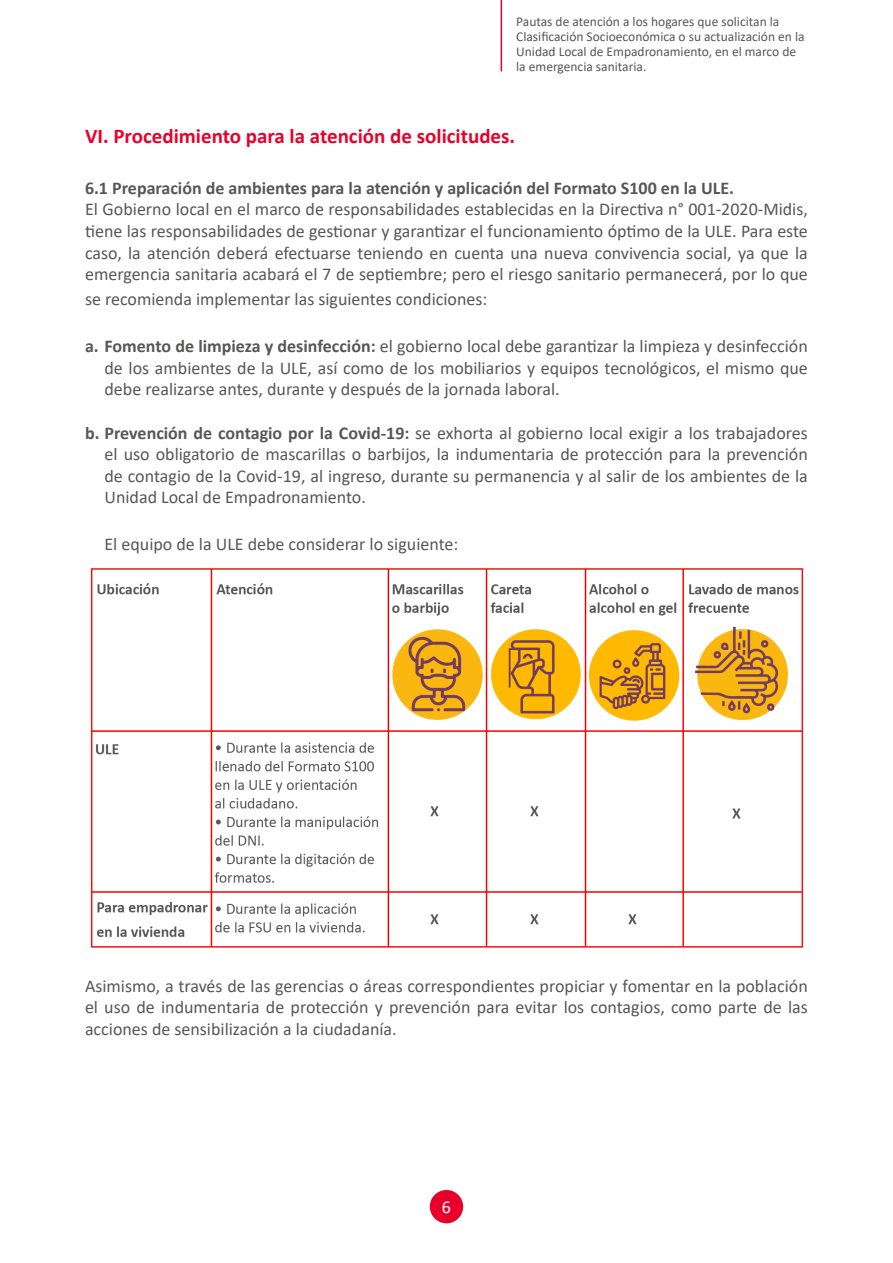
<style>
.page{position:relative;width:893px;height:1263px;background:#fff}
.page>*{position:absolute;margin:0;border:0;box-sizing:border-box;transform-origin:0 0}
.t1{font:700 21px "Calibri";color:#e8002a}
.t2{font:18px/21.6px "Calibri";color:#575756;text-align:justify}
.t3{font:700 18px "Calibri";color:#575756}
.t4{font:18px "Calibri";color:#fff}
.t5{font:13.5px/15px "Calibri";color:#575756}
.s1{font-weight:700}
</style>
<div class="page">
<div style="left:430px;top:1190px;width:33px;height:33px;background:#e8002a;border-radius:50%"></div>
<hr style="left:501px;top:0;width:1px;height:71px;background:#e8002a">
<img style="left:90px;top:568px;width:714px;height:380px">
<p class="t5" style="left:516px;top:14px;width:290px">Pautas de atención a los hogares que solicitan la Clasificación Socioeconómica o su actualización en la Unidad Local de Empadronamiento, en el marco de la emergencia sanitaria.</p>
<p class="t1" style="left:85px;top:121px;width:432px">VI. Procedimiento para la atención de solicitudes.</p>
<p class="t3" style="left:85px;top:175px;width:650px">6.1 Preparación de ambientes para la atención y aplicación del Formato S100 en la ULE.</p>
<p class="t2" style="left:85px;top:198px;width:724px">El Gobierno local en el marco de responsabilidades establecidas en la Directiva n° 001-2020-Midis, tiene las responsabilidades de gestionar y garantizar el funcionamiento óptimo de la ULE. Para este caso, la atención deberá efectuarse teniendo en cuenta una nueva convivencia social, ya que la emergencia sanitaria acabará el 7 de septiembre; pero el riesgo sanitario permanecerá, por lo que</p>
<p class="t2" style="left:85px;top:288px;width:404px">se recomienda implementar las siguientes condiciones:</p>
<p class="t2" style="left:105px;top:335px;width:705px;text-indent:-19px"><span class="s1">a. Fomento de limpieza y desinfección:</span> el gobierno local debe garantizar la limpieza y desinfección de los ambientes de la ULE, así como de los mobiliarios y equipos tecnológicos, el mismo que debe realizarse antes, durante y después de la jornada laboral.</p>
<p class="t2" style="left:105px;top:421px;width:705px;text-indent:-19px"><span class="s1">b. Prevención de contagio por la Covid-19:</span> se exhorta al gobierno local exigir a los trabajadores el uso obligatorio de mascarillas o barbijos, la indumentaria de protección para la prevención de contagio de la Covid-19, al ingreso, durante su permanencia y al salir de los ambientes de la Unidad Local de Empadronamiento.</p>
<p class="t2" style="left:105px;top:533px;width:355px">El equipo de la ULE debe considerar lo siguiente:</p>
<p class="t2" style="left:85px;top:974px;width:724px">Asimismo, a través de las gerencias o áreas correspondientes propiciar y fomentar en la población el uso de indumentaria de protección y prevención para evitar los contagios, como parte de las acciones de sensibilización a la ciudadanía.</p>
<p class="t4" style="left:442px;top:1194px;width:11px">6</p>
</div>
